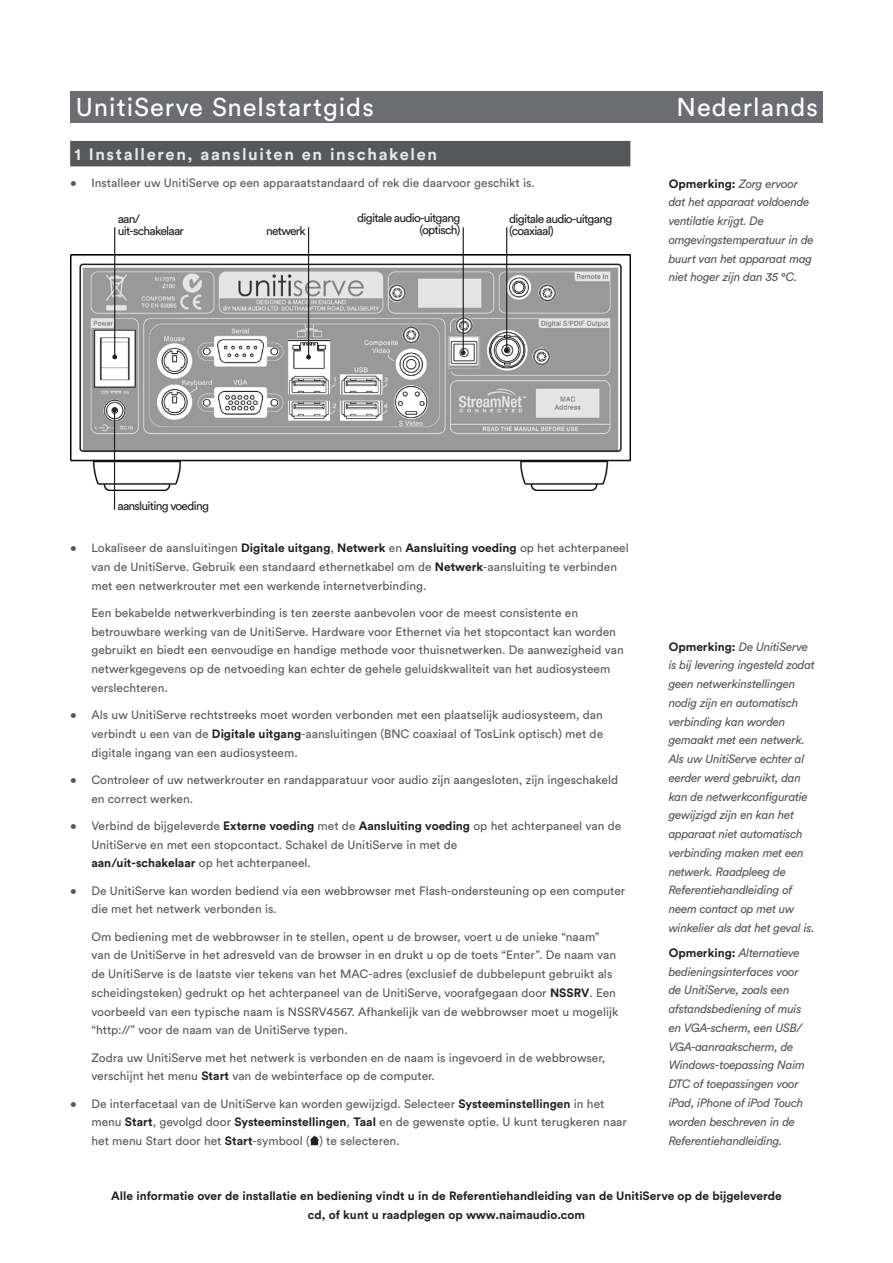
<style>
.page{position:relative;width:893px;height:1263px;background:#fff}
.page>*{position:absolute;margin:0;border:0;box-sizing:border-box;transform-origin:0 0}
.Banner{font:25.5px "Circular Std";letter-spacing:.04em;color:#fff}
.Bold_headers{font:700 16.5px "Circular Std";letter-spacing:.1em;color:#e6e7e9}
.Intro_Text{font:12px/18.8px "Circular Std";color:#57585a}
.Note{font:italic 12px/18.8px "Circular Std";letter-spacing:-.025em;color:#57585a}
.Second_Section_Head{font:700 12px/18.8px "Circular Std";color:#231f20;text-align:center}
.Diag_Label__L{font:12px/12px "Circular Std";letter-spacing:-.06em;color:#231f20}
.Diag_Label__R{font:12px/12px "Circular Std";letter-spacing:-.06em;color:#231f20;text-align:right}
.s1{font-weight:700;font-style:normal;color:#231f20}
.s2{font-weight:700;color:#231f20}
</style>
<div class="page">
<div style="left:70px;top:91px;width:753px;height:32px;background:#6c6d70"></div>
<div style="left:70px;top:141px;width:560px;height:25px;background:#57585a"></div>
<svg style="left:310px;top:1135px;width:9px;height:10px"></svg>
<img style="left:70px;top:254px;width:560px;height:237px">
<hr style="left:114px;top:410px;width:1px;height:100px;background:#231f20">
<svg style="left:112px;top:408px;width:5px;height:4px"></svg>
<hr style="left:114px;top:227px;width:1px;height:130px;background:#231f20">
<svg style="left:112px;top:354px;width:5px;height:5px"></svg>
<hr style="left:308px;top:227px;width:1px;height:130px;background:#231f20">
<svg style="left:306px;top:355px;width:5px;height:4px"></svg>
<hr style="left:506px;top:227px;width:1px;height:123px;background:#231f20">
<svg style="left:504px;top:348px;width:5px;height:5px"></svg>
<hr style="left:463px;top:227px;width:1px;height:126px;background:#231f20">
<svg style="left:461px;top:350px;width:5px;height:5px"></svg>
<p class="Banner" style="left:76px;top:92px;width:299px">UnitiServe Snelstartgids</p>
<p class="Banner" style="left:677px;top:92px;width:143px">Nederlands</p>
<p class="Bold_headers" style="left:74px;top:144px;width:364px">1 Installeren, aansluiten en inschakelen</p>
<p class="Intro_Text" style="left:70px;top:174px;width:466px">• Installeer uw UnitiServe op een apparaatstandaard of rek die daarvoor geschikt is.</p>
<p class="Note" style="left:669px;top:174px;width:147px"><span class="s1">Opmerking:</span> Zorg ervoor dat het apparaat voldoende ventilatie krijgt. De omgevingstemperatuur in de buurt van het apparaat mag niet hoger zijn dan 35 °C.</p>
<p class="Diag_Label__R" style="left:357px;top:212px;width:105px">digitale audio-uitgang (optisch)</p>
<p class="Diag_Label__L" style="left:509px;top:212px;width:105px">digitale audio-uitgang (coaxiaal)</p>
<p class="Diag_Label__L" style="left:118px;top:213px;width:68px">aan/ uit-schakelaar</p>
<p class="Diag_Label__R" style="left:266px;top:224px;width:41px">netwerk</p>
<p class="Diag_Label__L" style="left:117px;top:499px;width:93px">aansluiting voeding</p>
<p class="Intro_Text" style="left:91px;top:538px;width:539px;text-indent:-21px">• Lokaliseer de aansluitingen <span class="s2">Digitale uitgang</span>, <span class="s2">Netwerk</span> en <span class="s2">Aansluiting voeding</span> op het achterpaneel van de UnitiServe. Gebruik een standaard ethernetkabel om de <span class="s2">Netwerk</span>-aansluiting te verbinden met een netwerkrouter met een werkende internetverbinding.</p>
<p class="Intro_Text" style="left:91px;top:603px;width:534px">Een bekabelde netwerkverbinding is ten zeerste aanbevolen voor de meest consistente en betrouwbare werking van de UnitiServe. Hardware voor Ethernet via het stopcontact kan worden gebruikt en biedt een eenvoudige en handige methode voor thuisnetwerken. De aanwezigheid van netwerkgegevens op de netvoeding kan echter de gehele geluidskwaliteit van het audiosysteem verslechteren.</p>
<p class="Intro_Text" style="left:91px;top:705px;width:513px;text-align:justify;text-indent:-21px">• Als uw UnitiServe rechtstreeks moet worden verbonden met een plaatselijk audiosysteem, dan verbindt u een van de <span class="s2">Digitale uitgang</span>-aansluitingen (BNC coaxiaal of TosLink optisch) met de digitale ingang van een audiosysteem.</p>
<p class="Intro_Text" style="left:91px;top:770px;width:528px;text-indent:-21px">• Controleer of uw netwerkrouter en randapparatuur voor audio zijn aangesloten, zijn ingeschakeld en correct werken.</p>
<p class="Intro_Text" style="left:91px;top:816px;width:531px;text-indent:-21px">• Verbind de bijgeleverde <span class="s2">Externe voeding</span> met de <span class="s2">Aansluiting voeding</span> op het achterpaneel van de<br>UnitiServe en met een stopcontact. Schakel de UnitiServe in met de<br><span class="s2">aan/uit-schakelaar</span> op het achterpaneel.</p>
<p class="Intro_Text" style="left:91px;top:881px;width:535px;text-indent:-21px">• De UnitiServe kan worden bediend via een webbrowser met Flash-ondersteuning op een computer die met het netwerk verbonden is.</p>
<p class="Intro_Text" style="left:91px;top:927px;width:529px">Om bediening met de webbrowser in te stellen, opent u de browser, voert u de unieke “naam” van de UnitiServe in het adresveld van de browser in en drukt u op de toets “Enter”. De naam van de UnitiServe is de laatste vier tekens van het MAC-adres (exclusief de dubbelepunt gebruikt als scheidingsteken) gedrukt op het achterpaneel van de UnitiServe, voorafgegaan door <span class="s2">NSSRV</span>. Een voorbeeld van een typische naam is NSSRV4567. Afhankelijk van de webbrowser moet u mogelijk “http://” voor de naam van de UnitiServe typen.</p>
<p class="Intro_Text" style="left:91px;top:1048px;width:515px">Zodra uw UnitiServe met het netwerk is verbonden en de naam is ingevoerd in de webbrowser, verschijnt het menu <span class="s2">Start</span> van de webinterface op de computer.</p>
<p class="Intro_Text" style="left:91px;top:1094px;width:537px;text-indent:-21px">• De interfacetaal van de UnitiServe kan worden gewijzigd. Selecteer <span class="s2">Systeeminstellingen</span> in het menu <span class="s2">Start</span>, gevolgd door <span class="s2">Systeeminstellingen</span>, <span class="s2">Taal</span> en de gewenste optie. U kunt terugkeren naar het menu Start door het <span class="s2">Start</span>-symbool ( ) te selecteren.</p>
<p class="Note" style="left:669px;top:637px;width:148px"><span class="s1">Opmerking:</span> De UnitiServe is bij levering ingesteld zodat geen netwerkinstellingen nodig zijn en automatisch verbinding kan worden gemaakt met een netwerk.<br>Als uw UnitiServe echter al eerder werd gebruikt, dan kan de netwerkconfiguratie gewijzigd zijn en kan het apparaat niet automatisch verbinding maken met een netwerk. Raadpleeg de<br>Referentiehandleiding of neem contact op met uw winkelier als dat het geval is.</p>
<p class="Note" style="left:669px;top:943px;width:138px"><span class="s1">Opmerking:</span> Alternatieve bedieningsinterfaces voor de UnitiServe, zoals een afstandsbediening of muis en VGA-scherm, een USB/<br>VGA-aanraakscherm, de<br>Windows-toepassing Naim<br>DTC of toepassingen voor iPad, iPhone of iPod Touch worden beschreven in de<br>Referentiehandleiding.</p>
<p class="Second_Section_Head" style="left:111px;top:1186px;width:672px">Alle informatie over de installatie en bediening vindt u in de Referentiehandleiding van de UnitiServe op de bijgeleverde cd, of kunt u raadplegen op www.naimaudio.com</p>
</div>
